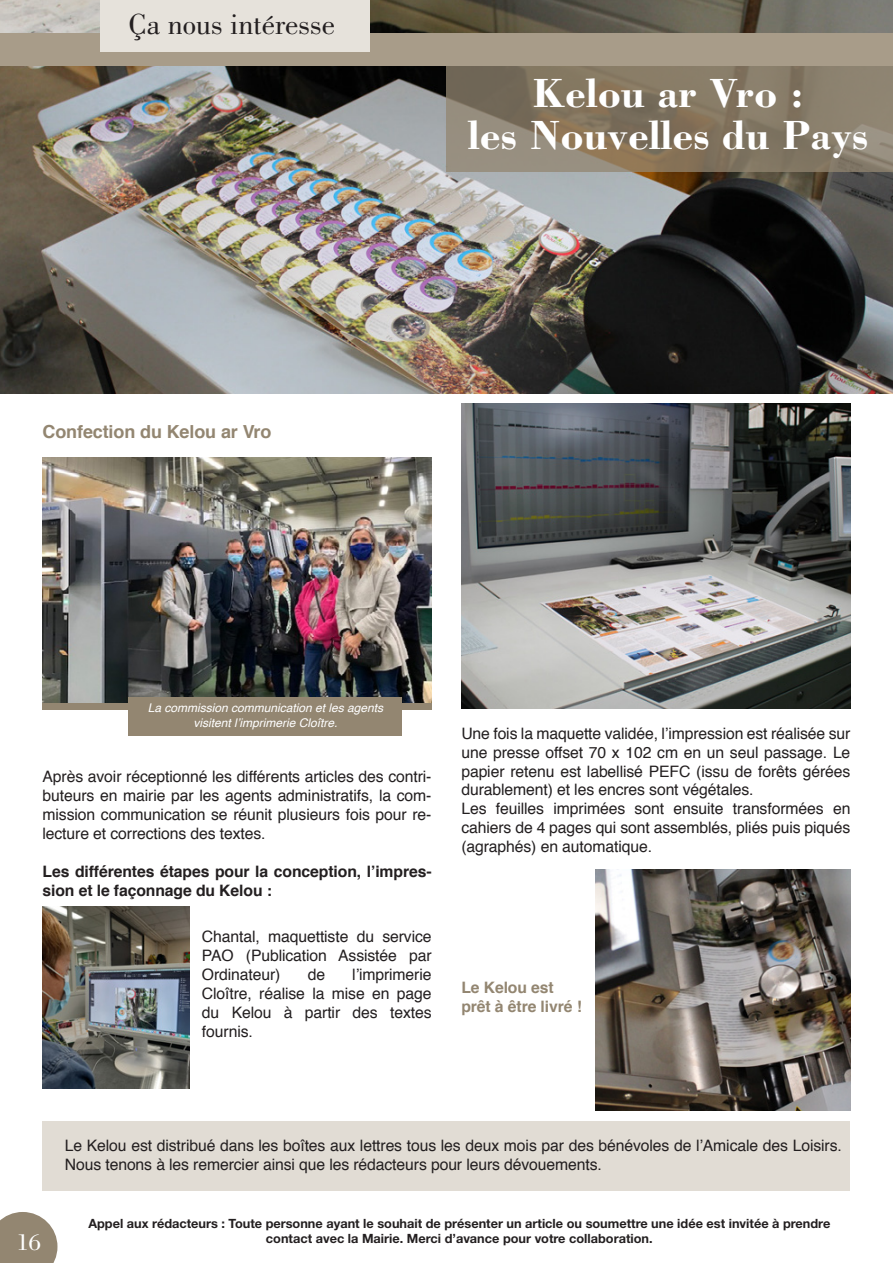
<style>
.page{position:relative;width:893px;height:1263px;background:#fff}
.page>*{position:absolute;margin:0;border:0;box-sizing:border-box;transform-origin:0 0}
.t1{font:700 42px/42px "Bodoni";color:#fff;text-align:center}
.t2{font:30px "Bodoni";color:#231f20}
.t3{font:24px "Bodoni";color:#fff}
.t4{font:700 18px "Helvetica";letter-spacing:-.005em;color:#938671}
.t5{font:15.75px/18.9px "Helvetica";letter-spacing:-.005em;color:#231f20;text-align:justify}
.t6{font:700 15.75px/18.9px "Helvetica";letter-spacing:-.005em;color:#231f20}
.t7{font:700 15.75px/18.9px "Helvetica";letter-spacing:-.005em;color:#938671}
.t8{font:700 12.75px/14.2px "Helvetica Neue";color:#231f20;text-align:center}
.t9{font:italic 12px/15px "Helvetica";color:#fff;text-align:center}
</style>
<div class="page">
<div style="left:43px;top:1121px;width:807px;height:70px;background:#e1dcd4"></div>
<img style="left:0;top:0;width:893px;height:393px">
<div style="left:0;top:34px;width:893px;height:32px;background:#a89c89"></div>
<div style="left:100px;top:0;width:270px;height:51px;background:#e6e2db"></div>
<svg style="left:0;top:1212px;width:57px;height:51px"></svg>
<img style="left:43px;top:457px;width:389px;height:246px">
<div style="left:43px;top:703px;width:389px;height:7px;background:#938671"></div>
<div style="left:128px;top:697px;width:273px;height:38px;background:#938671"></div>
<img style="left:43px;top:906px;width:146px;height:183px">
<img style="left:461px;top:403px;width:389px;height:305px">
<img style="left:595px;top:869px;width:255px;height:241px">
<svg style="left:446px;top:66px;width:447px;height:105px"></svg>
<h2 class="t2" style="left:129px;top:7px;width:208px">Ça nous intéresse</h2>
<h1 class="t1" style="left:468px;top:71px;width:402px">Kelou ar Vro :<br>les Nouvelles du Pays</h1>
<p class="t4" style="left:43px;top:417px;width:230px">Confection du Kelou ar Vro</p>
<p class="t9" style="left:148px;top:701px;width:237px">La commission communication et les agents visitent l’imprimerie Cloître.</p>
<p class="t5" style="left:43px;top:768px;width:390px">Après avoir réceptionné les différents articles des contri&shy;buteurs en mairie par les agents administratifs, la com&shy;mission communication se réunit plusieurs fois pour re&shy;lecture et corrections des textes.</p>
<p class="t6" style="left:43px;top:862px;width:391px">Les différentes étapes pour la conception, l’impres&shy;sion et le façonnage du Kelou :</p>
<p class="t5" style="left:202px;top:927px;width:231px">Chantal, maquettiste du service PAO (Publication Assistée par Ordinateur)</p>
<p class="t5" style="left:308px;top:965px;width:19px">de</p>
<p class="t5" style="left:202px;top:965px;width:231px;text-indent:150px">l’imprimerie Cloître, réalise la mise en page du Kelou à partir des textes fournis.</p>
<p class="t5" style="left:461px;top:724px;width:391px;text-align:left">Une fois la maquette validée, l’impression est réalisée sur une presse offset 70 x 102 cm en un seul passage. Le papier retenu est labellisé PEFC (issu de forêts gérées durablement) et les encres sont végétales.<br>Les feuilles imprimées sont ensuite transformées en cahiers de 4 pages qui sont assemblés, pliés puis piqués (agraphés) en automatique.</p>
<p class="t7" style="left:461px;top:978px;width:122px">Le Kelou est prêt à être livré !</p>
<h3 class="t3" style="left:17px;top:1229px;width:26px">16</h3>
<p class="t5" style="left:65px;top:1137px;width:778px">Le Kelou est distribué dans les boîtes aux lettres tous les deux mois par des bénévoles de l’Amicale des Loisirs.<br>Nous tenons à les remercier ainsi que les rédacteurs pour leurs dévouements.</p>
<p class="t8" style="left:88px;top:1216px;width:743px">Appel aux rédacteurs : Toute personne ayant le souhait de présenter un article ou soumettre une idée est invitée à prendre contact avec la Mairie. Merci d’avance pour votre collaboration.</p>
</div>
